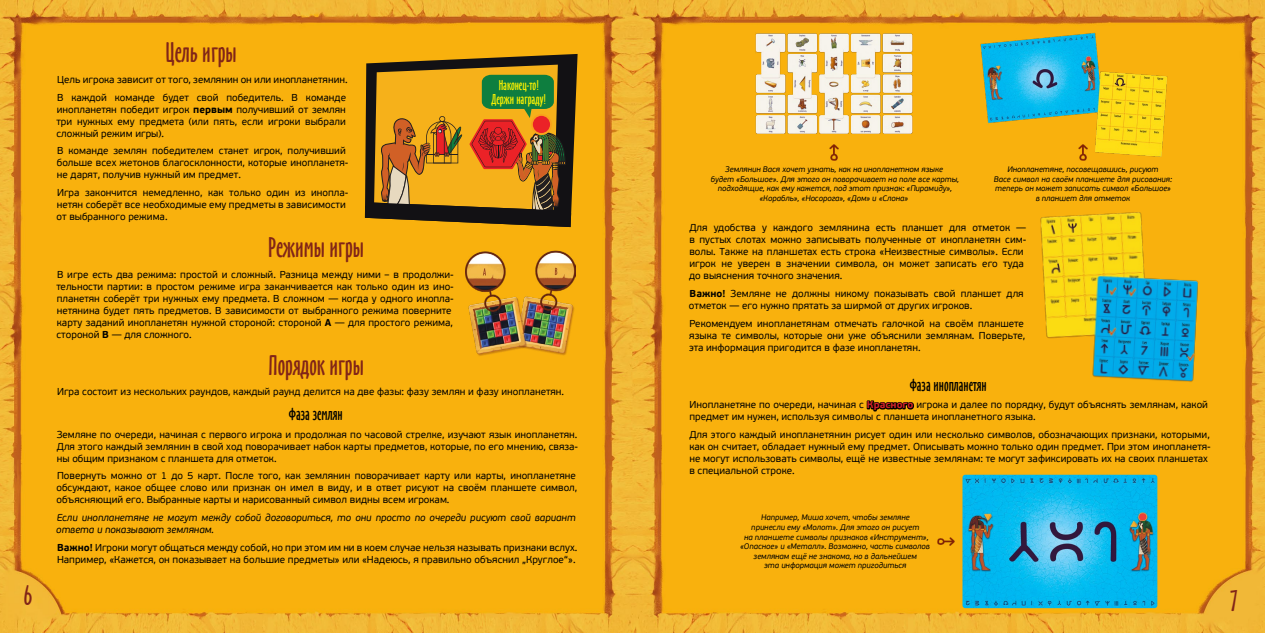
<style>
.page{position:relative;width:1265px;height:633px;background:#fff}
.page>*{position:absolute;margin:0;border:0;box-sizing:border-box;transform-origin:0 0}
.t1{font:26px "Oz Handicraft BT";color:#812518}
.t2{font:16px "Oz Handicraft BT";color:#000}
.t3{font:13px/14px "Oz Handicraft BT";color:#fff200;text-align:center}
.t4{font:10px/12px "PF Beau Sans Pro";color:#000}
.t5{font:italic 10px/12px "PF Beau Sans Pro";color:#000}
.t6{font:italic 8px/9.6px "PF Beau Sans Pro";color:#000;text-align:center}
.s1{font-weight:700}
</style>
<div class="page">
<img style="left:0;top:0;width:1264px;height:632px">
<svg style="left:365px;top:54px;width:212px;height:173px;background:#896310"></svg>
<svg style="left:365px;top:63px;width:206px;height:164px;background:#9f7120"></svg>
<img style="left:465px;top:250px;width:110px;height:106px">
<img style="left:756px;top:28px;width:156px;height:111px">
<img style="left:977px;top:27px;width:197px;height:139px">
<img style="left:829px;top:144px;width:9px;height:16px">
<img style="left:1078px;top:144px;width:9px;height:16px">
<img style="left:1029px;top:202px;width:173px;height:182px">
<img style="left:937px;top:536px;width:17px;height:9px">
<img style="left:962px;top:474px;width:195px;height:133px">
<h1 class="t1" style="left:166px;top:36px;width:73px">Цель игры</h1>
<p class="t4" style="left:57px;top:71px;width:292px;line-height:17.7px">Цель игрока зависит от того, землянин он или инопланетянин.<br>В каждой команде будет свой победитель. В команде</p>
<p class="t4" style="left:56px;top:103px;width:291px;text-align:justify">инопланетян победит игрок <span class="s1">первым</span> получивший от землян три нужных ему предмета (или пять, если игроки выбрали сложный режим игры).</p>
<p class="t4" style="left:57px;top:145px;width:293px">В команде землян победителем станет игрок, получивший больше всех жетонов благосклонности, которые инопланетя&shy;не дарят, получив нужный им предмет.</p>
<p class="t4" style="left:56px;top:187px;width:293px">Игра закончится немедленно, как только один из инопла&shy;нетян соберёт все необходимые ему предметы в зависимости от выбранного режима.</p>
<h1 class="t1" style="left:268px;top:230px;width:97px">Режимы игры</h1>
<p class="t4" style="left:56px;top:268px;width:399px">В игре есть два режима: простой и сложный. Разница между ними – в продолжи&shy;тельности партии: в простом режиме игра заканчивается как только один из ино&shy;планетян соберёт три нужных ему предмета. В сложном — когда у одного инопла&shy;нетянина будет пять предметов. В зависимости от выбранного режима поверните карту заданий инопланетян нужной стороной: стороной <span class="s1">А</span> — для простого режима, стороной <span class="s1">В</span> — для сложного.</p>
<h1 class="t1" style="left:268px;top:347px;width:97px">Порядок игры</h1>
<p class="t4" style="left:57px;top:385px;width:508px">Игра состоит из нескольких раундов, каждый раунд делится на две фазы: фазу землян и фазу инопланетян.</p>
<h2 class="t2" style="left:289px;top:403px;width:55px">Фаза землян</h2>
<p class="t4" style="left:57px;top:428px;width:523px;text-align:justify">Земляне по очереди, начиная с первого игрока и продолжая по часовой стрелке, изучают язык инопланетян.<br>Для этого каждый землянин в свой ход поворачивает набок карты предметов, которые, по его мнению, связа&shy;ны общим признаком с планшета для отметок.</p>
<p class="t4" style="left:56px;top:470px;width:522px">Повернуть можно от 1 до 5 карт. После того, как землянин поворачивает карту или карты, инопланетяне обсуждают, какое общее слово или признак он имел в виду, и в ответ рисуют на своём планшете символ, объясняющий его. Выбранные карты и нарисованный символ видны всем игрокам.</p>
<p class="t5" style="left:56px;top:511px;width:521px">Если инопланетяне не могут между собой договориться, то они просто по очереди рисуют свой вариант ответа и показывают землянам.</p>
<p class="t4" style="left:57px;top:541px;width:522px"><span class="s1">Важно!</span> Игроки могут общаться между собой, но при этом им ни в коем случае нельзя называть признаки вслух.<br>Например, «Кажется, он показывает на большие предметы» или «Надеюсь, я правильно объяснил „Круглое“».</p>
<h3 class="t3" style="left:491px;top:78px;width:56px">Наконец-то!<br>Держи награду!</h3>
<p class="t6" style="left:710px;top:164px;width:250px">Землянин Вася хочет узнать, как на инопланетном языке<br>будет «Большое». Для этого он поворачивает на поле все карты, подходящие, как ему кажется, под этот признак: «Пирамиду», «Корабль», «Носорога», «Дом» и «Слона»</p>
<p class="t6" style="left:993px;top:164px;width:180px">Инопланетяне, посовещавшись, рисуют<br>Васе символ на своём планшете для рисования: теперь он может записать символ «Большое» в планшет для отметок</p>
<p class="t4" style="left:689px;top:222px;width:338px">Для удобства у каждого землянина есть планшет для отметок — в пустых слотах можно записывать полученные от инопланетян сим&shy;волы. Также на планшетах есть строка «Неизвестные символы». Если игрок не уверен в значении символа, он может записать его туда до выяснения точного значения.</p>
<p class="t4" style="left:689px;top:287px;width:336px"><span class="s1">Важно!</span> Земляне не должны никому показывать свой планшет для отметок — его нужно прятать за ширмой от других игроков.</p>
<p class="t4" style="left:689px;top:317px;width:337px">Рекомендуем инопланетянам отмечать галочкой на своём планшете языка те символы, которые они уже объяснили землянам. Поверьте, эта информация пригодится в фазе инопланетян.</p>
<h2 class="t2" style="left:909px;top:374px;width:79px">Фаза инопланетян</h2>
<p class="t4" style="left:689px;top:399px;width:520px">Инопланетяне по очереди, начиная с <span class="s1">Красного</span> игрока и далее по порядку, будут объяснять землянам, какой предмет им нужен, используя символы с планшета инопланетного языка.</p>
<p class="t4" style="left:689px;top:428px;width:523px">Для этого каждый инопланетянин рисует один или несколько символов, обозначающих признаки, которыми, как он считает, обладает нужный ему предмет. Описывать можно только один предмет. При этом инопланетя&shy;не могут использовать символы, ещё не известные землянам: те могут зафиксировать их на своих планшетах в специальной строке.</p>
<p class="t6" style="left:740px;top:512px;width:191px">Например, Миша хочет, чтобы земляне<br>принесли ему «Молот». Для этого он рисует<br>на планшете символы признаков «Инструмент», «Опасное» и «Металл». Возможно, часть символов землянам ещё не знакома, но в дальнейшем<br>эта информация может пригодиться</p>
<h1 class="t1" style="left:24px;top:578px;width:10px">6</h1>
<h1 class="t1" style="left:1230px;top:578px;width:9px">7</h1>
</div>
